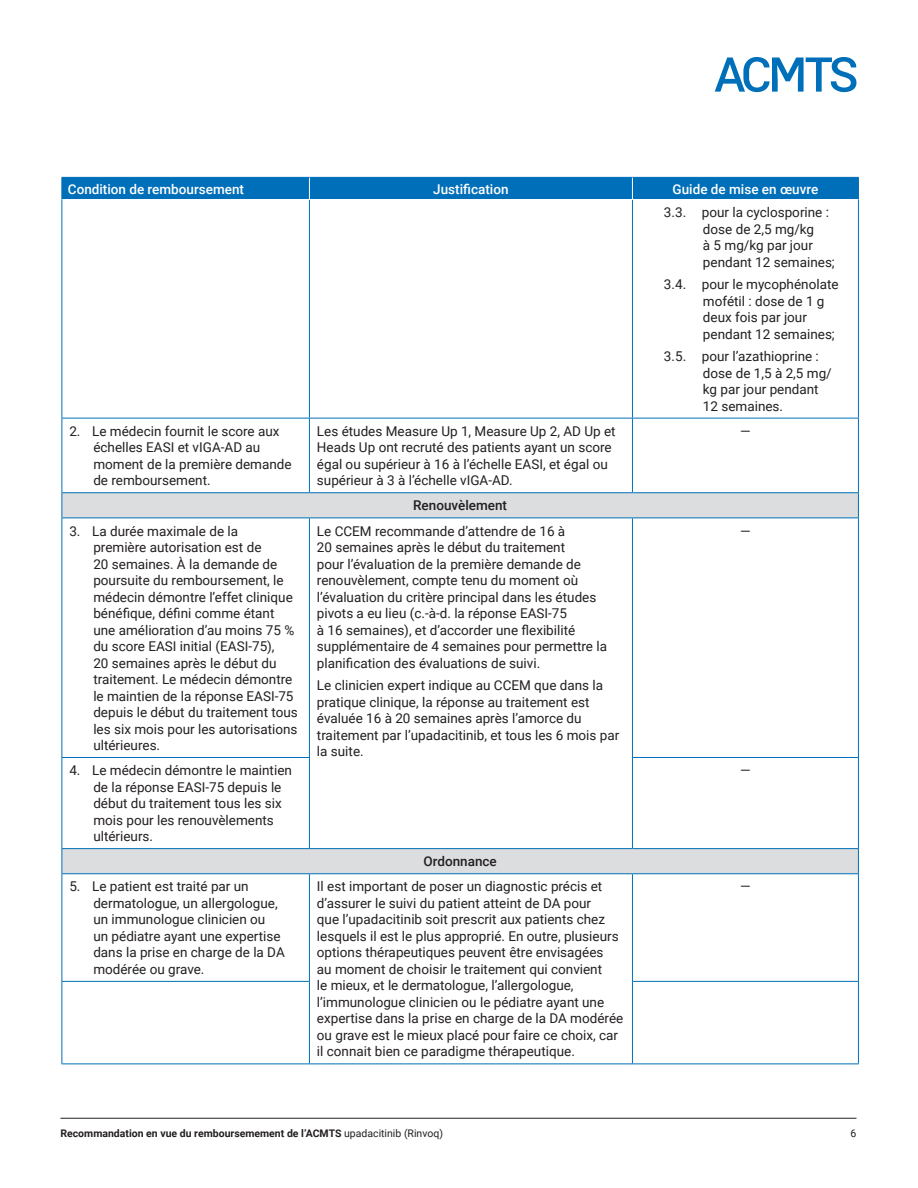
<style>
.page{position:relative;width:918px;height:1188px;background:#fff}
.page>*{position:absolute;margin:0;border:0;box-sizing:border-box;transform-origin:0 0}
.t1{font:13.5px/16.5px "Roboto";color:#231f20}
.t2{font:500 13.5px "Roboto";color:#fff}
.t3{font:500 13.5px "Roboto";color:#231f20}
.t4{font:700 10.5px "Roboto";color:#231f20}
.t5{font:10.5px "Roboto";color:#231f20}
.s1{font-weight:400}
</style>
<div class="page">
<svg style="left:715px;top:57px;width:141px;height:35px"></svg>
<hr style="left:60px;top:1118px;width:796px;height:1px;background:#231f20">
<svg style="left:63px;top:493px;width:795px;height:380px"></svg>
<hr style="left:62px;top:200px;width:1px;height:218px;background:#006fb9">
<hr style="left:309px;top:200px;width:1px;height:218px;background:#006fb9">
<hr style="left:632px;top:200px;width:1px;height:218px;background:#006fb9">
<hr style="left:858px;top:200px;width:1px;height:218px;background:#006fb9">
<hr style="left:62px;top:418px;width:247px;height:1px;background:#006fb9">
<hr style="left:62px;top:418px;width:1px;height:74px;background:#006fb9">
<hr style="left:309px;top:418px;width:323px;height:1px;background:#006fb9">
<hr style="left:309px;top:418px;width:1px;height:74px;background:#006fb9">
<hr style="left:632px;top:418px;width:227px;height:1px;background:#006fb9">
<hr style="left:632px;top:418px;width:1px;height:74px;background:#006fb9">
<hr style="left:858px;top:418px;width:1px;height:74px;background:#006fb9">
<hr style="left:62px;top:518px;width:1px;height:239px;background:#006fb9">
<hr style="left:309px;top:518px;width:1px;height:239px;background:#006fb9">
<hr style="left:632px;top:518px;width:1px;height:239px;background:#006fb9">
<hr style="left:858px;top:518px;width:1px;height:239px;background:#006fb9">
<hr style="left:62px;top:757px;width:248px;height:1px;background:#006fb9">
<hr style="left:62px;top:758px;width:1px;height:90px;background:#006fb9">
<hr style="left:309px;top:758px;width:1px;height:90px;background:#006fb9">
<hr style="left:632px;top:757px;width:227px;height:1px;background:#006fb9">
<hr style="left:632px;top:758px;width:1px;height:90px;background:#006fb9">
<hr style="left:858px;top:758px;width:1px;height:90px;background:#006fb9">
<hr style="left:62px;top:874px;width:1px;height:107px;background:#006fb9">
<hr style="left:309px;top:874px;width:1px;height:107px;background:#006fb9">
<hr style="left:632px;top:874px;width:1px;height:107px;background:#006fb9">
<hr style="left:858px;top:874px;width:1px;height:107px;background:#006fb9">
<hr style="left:62px;top:981px;width:248px;height:1px;background:#006fb9">
<hr style="left:62px;top:982px;width:1px;height:82px;background:#006fb9">
<hr style="left:309px;top:982px;width:1px;height:82px;background:#006fb9">
<hr style="left:632px;top:981px;width:227px;height:1px;background:#006fb9">
<hr style="left:632px;top:982px;width:1px;height:82px;background:#006fb9">
<hr style="left:858px;top:982px;width:1px;height:82px;background:#006fb9">
<hr style="left:62px;top:1064px;width:247px;height:1px;background:#006fb9">
<hr style="left:309px;top:1064px;width:323px;height:1px;background:#006fb9">
<hr style="left:632px;top:1064px;width:227px;height:1px;background:#006fb9">
<svg style="left:62px;top:177px;width:797px;height:23px;background:#0974bb"></svg>
<hr style="left:632px;top:199px;width:226px;height:1px;background:#fff">
<hr style="left:62px;top:492px;width:247px;height:1px;background:#006fb9">
<svg style="left:62px;top:493px;width:1px;height:25px"></svg>
<hr style="left:309px;top:492px;width:323px;height:1px;background:#006fb9">
<hr style="left:632px;top:492px;width:227px;height:1px;background:#006fb9">
<svg style="left:858px;top:493px;width:1px;height:25px"></svg>
<hr style="left:62px;top:518px;width:247px;height:1px;background:#006fb9">
<hr style="left:309px;top:518px;width:323px;height:1px;background:#006fb9">
<hr style="left:632px;top:518px;width:227px;height:1px;background:#006fb9">
<hr style="left:62px;top:848px;width:247px;height:1px;background:#006fb9">
<svg style="left:62px;top:849px;width:1px;height:24px"></svg>
<hr style="left:309px;top:848px;width:323px;height:1px;background:#006fb9">
<hr style="left:632px;top:848px;width:227px;height:1px;background:#006fb9">
<svg style="left:858px;top:849px;width:1px;height:24px"></svg>
<hr style="left:62px;top:873px;width:247px;height:1px;background:#006fb9">
<hr style="left:309px;top:873px;width:323px;height:1px;background:#006fb9">
<hr style="left:632px;top:873px;width:227px;height:1px;background:#006fb9">
<p class="t2" style="left:68px;top:179px;width:178px">Condition de remboursement</p>
<p class="t2" style="left:433px;top:179px;width:77px">Justification</p>
<p class="t2" style="left:673px;top:179px;width:147px">Guide de mise en œuvre</p>
<p class="t1" style="left:703px;top:204px;width:133px;text-indent:-39px">3.3. pour la cyclosporine : dose de 2,5 mg/kg<br>à 5 mg/kg par jour pendant 12 semaines;</p>
<p class="t1" style="left:703px;top:276px;width:137px;text-indent:-39px">3.4. pour le mycophénolate mofétil : dose de 1 g deux fois par jour pendant 12 semaines;</p>
<p class="t1" style="left:703px;top:348px;width:130px;text-indent:-39px">3.5. pour l’azathioprine : dose de 1,5 à 2,5 mg/ kg par jour pendant<br>12 semaines.</p>
<p class="t1" style="left:93px;top:422px;width:200px;text-indent:-24px">2. Le médecin fournit le score aux échelles EASI et vIGA-AD au moment de la première demande de remboursement.</p>
<p class="t1" style="left:317px;top:422px;width:300px">Les études Measure Up 1, Measure Up 2, AD Up et Heads Up ont recruté des patients ayant un score égal ou supérieur à 16 à l’échelle EASI, et égal ou supérieur à 3 à l’échelle vIGA-AD.</p>
<p class="t1" style="left:740px;top:422px;width:12px">—</p>
<p class="t3" style="left:413px;top:496px;width:95px">Renouvèlement</p>
<p class="t1" style="left:93px;top:522px;width:206px;text-indent:-24px">3. La durée maximale de la<br>première autorisation est de<br>20 semaines. À la demande de poursuite du remboursement, le médecin démontre l’effet clinique bénéfique, défini comme étant une amélioration d’au moins 75 % du score EASI initial (EASI-75),<br>20 semaines après le début du traitement. Le médecin démontre le maintien de la réponse EASI-75 depuis le début du traitement tous les six mois pour les autorisations ultérieures.</p>
<p class="t1" style="left:317px;top:522px;width:292px">Le CCEM recommande d’attendre de 16 à<br>20 semaines après le début du traitement<br>pour l’évaluation de la première demande de renouvèlement, compte tenu du moment où l’évaluation du critère principal dans les études pivots a eu lieu (c.-à-d. la réponse EASI-75<br>à 16 semaines), et d’accorder une flexibilité supplémentaire de 4 semaines pour permettre la planification des évaluations de suivi.</p>
<p class="t1" style="left:740px;top:522px;width:12px">—</p>
<p class="t1" style="left:317px;top:676px;width:304px">Le clinicien expert indique au CCEM que dans la pratique clinique, la réponse au traitement est évaluée 16 à 20 semaines après l’amorce du traitement par l’upadacitinib, et tous les 6 mois par la suite.</p>
<p class="t1" style="left:93px;top:762px;width:200px;text-indent:-24px">4. Le médecin démontre le maintien de la réponse EASI-75 depuis le début du traitement tous les six mois pour les renouvèlements ultérieurs.</p>
<p class="t1" style="left:740px;top:762px;width:12px">—</p>
<p class="t3" style="left:423px;top:852px;width:75px">Ordonnance</p>
<p class="t1" style="left:93px;top:878px;width:193px;text-indent:-24px">5. Le patient est traité par un dermatologue, un allergologue, un immunologue clinicien ou<br>un pédiatre ayant une expertise dans la prise en charge de la DA modérée ou grave.</p>
<p class="t1" style="left:317px;top:878px;width:308px">Il est important de poser un diagnostic précis et d’assurer le suivi du patient atteint de DA pour<br>que l’upadacitinib soit prescrit aux patients chez lesquels il est le plus approprié. En outre, plusieurs options thérapeutiques peuvent être envisagées<br>au moment de choisir le traitement qui convient<br>le mieux, et le dermatologue, l’allergologue, l’immunologue clinicien ou le pédiatre ayant une expertise dans la prise en charge de la DA modérée ou grave est le mieux placé pour faire ce choix, car il connait bien ce paradigme thérapeutique.</p>
<p class="t1" style="left:740px;top:878px;width:12px">—</p>
<p class="t4" style="left:60px;top:1126px;width:384px">Recommandation en vue du remboursemement de lʼACMTS <span class="s1">upadacitinib (Rinvoq)</span></p>
<p class="t5" style="left:851px;top:1126px;width:7px">6</p>
</div>
